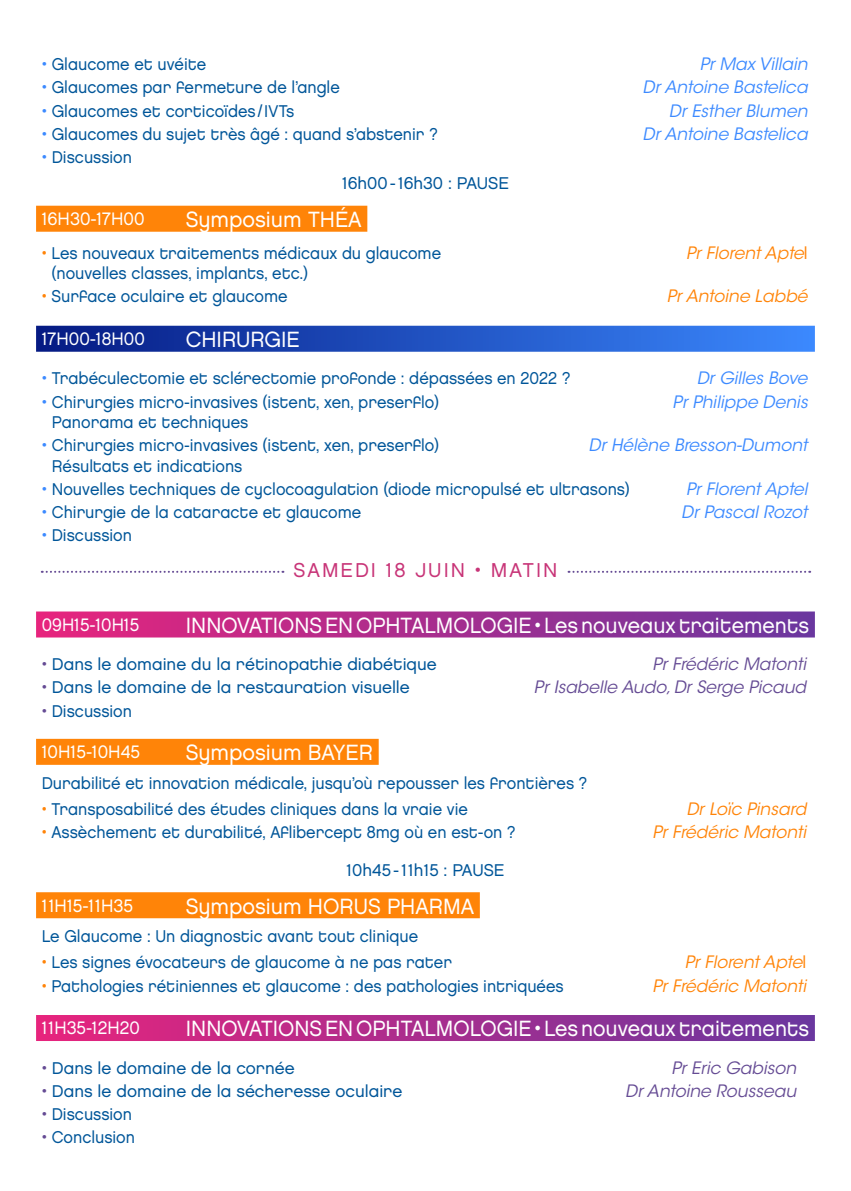
<style>
.page{position:relative;width:851px;height:1191px;background:#fff}
.page>*{position:absolute;margin:0;border:0;box-sizing:border-box;transform-origin:0 0}
.t1{font:22px "Chalet London Nineteen Eighty";color:#fff;scale:.96 1}
.t2{font:22px "Chalet London Nineteen Eighty";color:#fff}
.t3{font:20px "Chalet London Nineteen Eighty";letter-spacing:.1em;color:#c83578}
.t4{font:18px "Chalet London Nineteen Eighty";color:#fff}
.t5{font:18px "Chalet London Nineteen Eighty";color:#fff;scale:.96 1}
.t6{font:17px "Chalet London Nineteen Eighty";color:#005699;scale:.95 1}
.t7{font:17px "Chalet London Nineteen Eighty";color:#005699}
.t8{font:italic 17px "ITC Avant Garde Std";color:#3c8aff}
.t9{font:italic 17px "ITC Avant Garde Std";color:#ff8408}
.t10{font:italic 17px "ITC Avant Garde Std";color:#654b94}
.s1{color:#3c8aff}
.s2{color:#ff8408}
.s3{font-family:"Chalet London Nineteen Eighty";font-style:normal}
.s4{color:#654b94}
</style>
<div class="page">
<div style="left:36px;top:206px;width:331px;height:26px;background:#ff8408"></div>
<div style="left:36px;top:326px;width:778px;height:26px;background:linear-gradient(to right,#051a83,#3b89fe)"></div>
<div style="left:36px;top:611px;width:778px;height:26px;background:linear-gradient(to right,#e7247d,#6a379f)"></div>
<div style="left:36px;top:739px;width:342px;height:26px;background:#ff8408"></div>
<div style="left:36px;top:892px;width:444px;height:26px;background:#ff8408"></div>
<div style="left:36px;top:1015px;width:778px;height:26px;background:linear-gradient(to right,#e7247d,#6a379f)"></div>
<svg style="left:42px;top:571px;width:241px;height:2px"></svg>
<svg style="left:568px;top:571px;width:242px;height:2px"></svg>
<p class="t6" style="left:42px;top:54px;width:175px"><span class="s1">•</span> Glaucome et uvéite</p>
<p class="t8" style="left:699px;top:54px;width:109px">Pr Max Villain</p>
<p class="t6" style="left:42px;top:77px;width:315px"><span class="s1">•</span> Glaucomes par fermeture de l’angle</p>
<p class="t8" style="left:642px;top:77px;width:166px">Dr Antoine Bastelica</p>
<p class="t6" style="left:42px;top:100px;width:267px"><span class="s1">•</span> Glaucomes et corticoïdes/IVTs</p>
<p class="t8" style="left:668px;top:100px;width:140px">Dr Esther Blumen</p>
<p class="t6" style="left:42px;top:124px;width:418px"><span class="s1">•</span> Glaucomes du sujet très âgé : quand s’abstenir ?</p>
<p class="t8" style="left:642px;top:123px;width:166px">Dr Antoine Bastelica</p>
<p class="t6" style="left:42px;top:147px;width:97px"><span class="s1">•</span> Discussion</p>
<p class="t7" style="left:342px;top:173px;width:168px">16h00-16h30 : PAUSE</p>
<p class="t4" style="left:42px;top:208px;width:104px">16H30-17H00</p>
<p class="t2" style="left:186px;top:206px;width:177px">Symposium THÉA</p>
<p class="t6" style="left:42px;top:242px;width:422px"><span class="s2">•</span> Les nouveaux traitements médicaux du glaucome</p>
<p class="t9" style="left:686px;top:242px;width:123px">Pr Florent Apte<span class="s3">l</span></p>
<p class="t6" style="left:51px;top:263px;width:272px">(nouvelles classes, implants, etc.)</p>
<p class="t6" style="left:42px;top:286px;width:260px"><span class="s2">•</span> Surface oculaire et glaucome</p>
<p class="t9" style="left:666px;top:286px;width:142px">Pr Antoine Labbé</p>
<p class="t4" style="left:42px;top:328px;width:105px">17H00-18H00</p>
<p class="t2" style="left:186px;top:326px;width:115px">CHIRURGIE</p>
<p class="t6" style="left:42px;top:368px;width:558px"><span class="s1">•</span> Trabéculectomie et sclérectomie profonde : dépassées en 2022 ?</p>
<p class="t8" style="left:696px;top:368px;width:112px">Dr Gilles Bove</p>
<p class="t6" style="left:42px;top:391px;width:420px"><span class="s1">•</span> Chirurgies micro-invasives (istent, xen, preserflo)</p>
<p class="t8" style="left:672px;top:391px;width:136px">Pr Philippe Denis</p>
<p class="t6" style="left:52px;top:412px;width:208px">Panorama et techniques</p>
<p class="t6" style="left:42px;top:435px;width:420px"><span class="s1">•</span> Chirurgies micro-invasives (istent, xen, preserflo)</p>
<p class="t8" style="left:588px;top:435px;width:220px">Dr Hélène Bresson-Dumont</p>
<p class="t6" style="left:52px;top:455px;width:202px">Résultats et indications</p>
<p class="t6" style="left:42px;top:478px;width:620px"><span class="s1">•</span> Nouvelles techniques de cyclocoagulation (diode micropulsé et ultrasons)</p>
<p class="t8" style="left:686px;top:478px;width:123px">Pr Florent Aptel</p>
<p class="t6" style="left:42px;top:502px;width:338px"><span class="s1">•</span> Chirurgie de la cataracte et glaucome</p>
<p class="t8" style="left:681px;top:502px;width:128px">Dr Pascal Rozot</p>
<p class="t6" style="left:42px;top:525px;width:97px"><span class="s1">•</span> Discussion</p>
<p class="t3" style="left:293px;top:557px;width:265px">SAMEDI 18 JUIN • MATIN</p>
<p class="t5" style="left:42px;top:613px;width:103px">09H15-10H15</p>
<p class="t1" style="left:186px;top:611px;width:650px">INNOVATIONS EN OPHTALMOLOGIE • Les nouveaux traitements</p>
<p class="t7" style="left:42px;top:654px;width:396px"><span class="s4">•</span> Dans le domaine du la rétinopathie diabétique</p>
<p class="t10" style="left:652px;top:653px;width:155px">Pr Frédéric Matonti</p>
<p class="t7" style="left:42px;top:677px;width:369px"><span class="s4">•</span> Dans le domaine de la restauration visuelle</p>
<p class="t10" style="left:534px;top:677px;width:274px">Pr Isabelle Audo, Dr Serge Picaud</p>
<p class="t6" style="left:42px;top:700px;width:97px"><span class="s4">•</span> Discussion</p>
<p class="t4" style="left:42px;top:741px;width:100px">10H15-10H45</p>
<p class="t2" style="left:186px;top:739px;width:189px">Symposium BAYER</p>
<p class="t6" style="left:42px;top:772px;width:575px">Durabilité et innovation médicale, jusqu’où repousser les frontières ?</p>
<p class="t6" style="left:42px;top:798px;width:450px"><span class="s2">•</span> Transposabilité des études cliniques dans la vraie vie</p>
<p class="t9" style="left:686px;top:798px;width:121px">Dr Loïc Pinsard</p>
<p class="t6" style="left:42px;top:822px;width:500px"><span class="s2">•</span> Assèchement et durabilité, Aflibercept 8mg où en est-on ?</p>
<p class="t9" style="left:652px;top:822px;width:155px">Pr Frédéric Matonti</p>
<p class="t7" style="left:346px;top:859px;width:159px">10h45-11h15 : PAUSE</p>
<p class="t4" style="left:42px;top:894px;width:93px">11H15-11H35</p>
<p class="t2" style="left:186px;top:892px;width:290px">Symposium HORUS PHARMA</p>
<p class="t6" style="left:42px;top:926px;width:397px">Le Glaucome : Un diagnostic avant tout clinique</p>
<p class="t6" style="left:42px;top:952px;width:433px"><span class="s2">•</span> Les signes évocateurs de glaucome à ne pas rater</p>
<p class="t9" style="left:684px;top:952px;width:123px">Pr Florent Apte<span class="s3">l</span></p>
<p class="t6" style="left:42px;top:975px;width:550px"><span class="s2">•</span> Pathologies rétiniennes et glaucome : des pathologies intriquées</p>
<p class="t9" style="left:652px;top:975px;width:155px">Pr Frédéric Matonti</p>
<p class="t5" style="left:42px;top:1017px;width:104px">11H35-12H20</p>
<p class="t1" style="left:186px;top:1015px;width:650px">INNOVATIONS EN OPHTALMOLOGIE • Les nouveaux traitements</p>
<p class="t7" style="left:42px;top:1057px;width:254px"><span class="s4">•</span> Dans le domaine de la cornée</p>
<p class="t10" style="left:671px;top:1057px;width:126px">Pr Eric Gabison</p>
<p class="t7" style="left:42px;top:1080px;width:362px"><span class="s4">•</span> Dans le domaine de la sécheresse oculaire</p>
<p class="t10" style="left:625px;top:1080px;width:172px">Dr Antoine Rousseau</p>
<p class="t6" style="left:42px;top:1103px;width:97px"><span class="s4">•</span> Discussion</p>
<p class="t6" style="left:42px;top:1127px;width:100px"><span class="s4">•</span> Conclusion</p>
</div>
